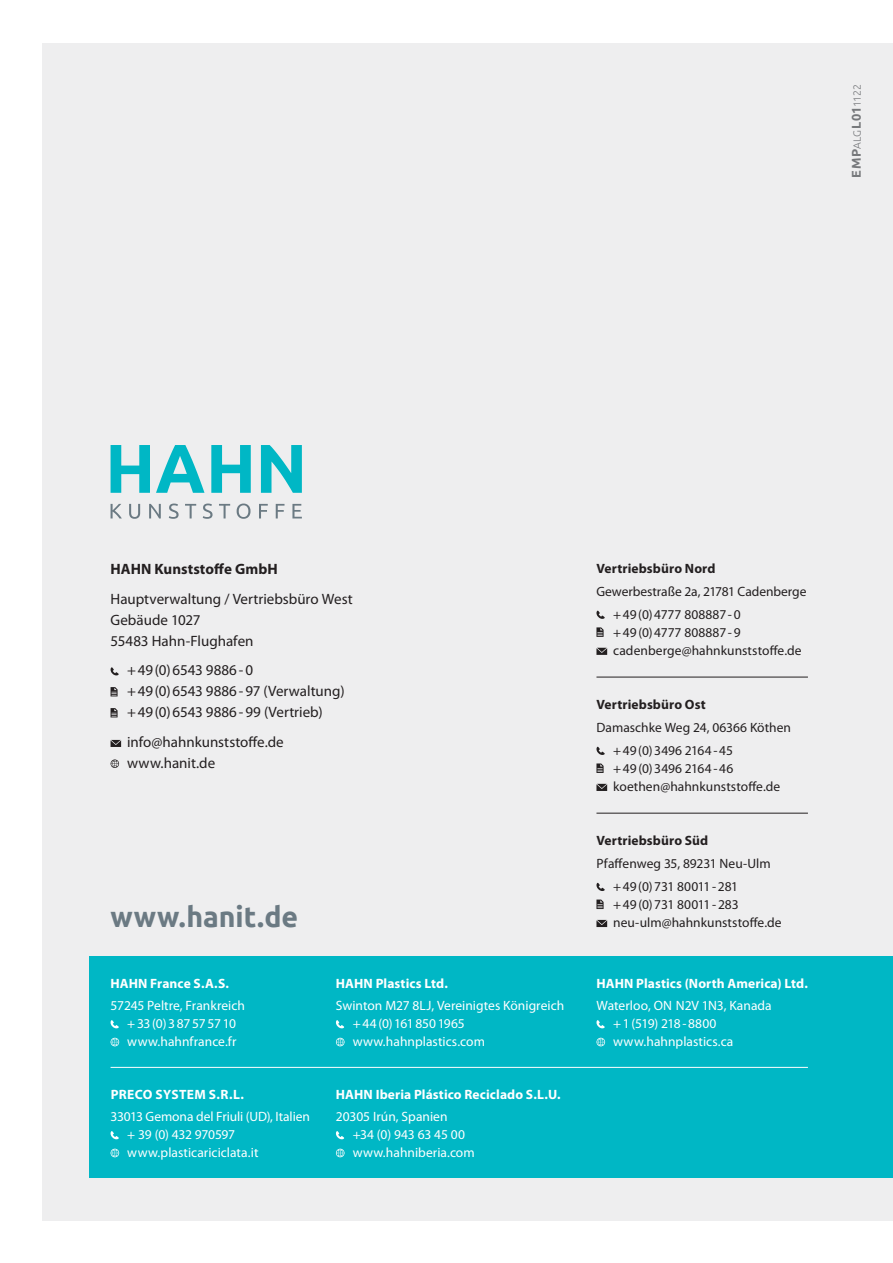
<style>
.page{position:relative;width:893px;height:1263px;background:#fff}
.page>*{position:absolute;margin:0;border:0;box-sizing:border-box;transform-origin:0 0}
.t1{font:700 28.5px "Ubuntu";color:#6b7a83}
.t2{font:15px/21px "Myriad Pro";color:#231f20}
.t3{font:700 15px "Myriad Pro";letter-spacing:.005em;color:#231f20}
.t4{font:13.5px/18px "Myriad Pro";color:#fff}
.t5{font:13.5px/22.8px "Myriad Pro";color:#231f20}
.t6{font:700 13.5px "Myriad Pro";letter-spacing:.01em;color:#fff}
.t7{font:700 13.5px "Myriad Pro";letter-spacing:.01em;color:#231f20}
.t8{font:300 10.5px "Ubuntu";letter-spacing:.02em;color:#76787b}
.s1{font-weight:700;font-size:12.75px}
</style>
<div class="page">
<div style="left:43px;top:43px;width:850px;height:1177px;background:#eeeeef"></div>
<div style="left:89px;top:957px;width:804px;height:221px;background:#00b7c5"></div>
<svg style="left:111px;top:445px;width:39px;height:48px"></svg>
<svg style="left:211px;top:445px;width:40px;height:48px"></svg>
<svg style="left:261px;top:445px;width:41px;height:48px"></svg>
<svg style="left:111px;top:503px;width:191px;height:16px"></svg>
<svg style="left:156px;top:445px;width:48px;height:48px"></svg>
<svg style="left:110px;top:1020px;width:9px;height:8px"></svg>
<svg style="left:111px;top:1038px;width:8px;height:8px"></svg>
<svg style="left:336px;top:1020px;width:8px;height:8px"></svg>
<svg style="left:336px;top:1038px;width:9px;height:8px"></svg>
<svg style="left:110px;top:1131px;width:9px;height:8px"></svg>
<svg style="left:111px;top:1149px;width:8px;height:8px"></svg>
<svg style="left:336px;top:1131px;width:8px;height:8px"></svg>
<svg style="left:336px;top:1149px;width:9px;height:8px"></svg>
<svg style="left:596px;top:1020px;width:9px;height:8px"></svg>
<svg style="left:596px;top:1038px;width:9px;height:8px"></svg>
<svg style="left:110px;top:667px;width:9px;height:8px"></svg>
<svg style="left:111px;top:687px;width:7px;height:9px"></svg>
<svg style="left:111px;top:708px;width:7px;height:9px"></svg>
<svg style="left:111px;top:740px;width:10px;height:7px"></svg>
<svg style="left:111px;top:759px;width:8px;height:9px"></svg>
<svg style="left:596px;top:611px;width:9px;height:8px"></svg>
<svg style="left:596px;top:627px;width:8px;height:10px"></svg>
<svg style="left:596px;top:648px;width:11px;height:7px"></svg>
<svg style="left:596px;top:747px;width:9px;height:8px"></svg>
<svg style="left:596px;top:763px;width:8px;height:10px"></svg>
<svg style="left:596px;top:784px;width:11px;height:7px"></svg>
<svg style="left:596px;top:883px;width:9px;height:8px"></svg>
<svg style="left:596px;top:899px;width:8px;height:10px"></svg>
<svg style="left:596px;top:920px;width:11px;height:7px"></svg>
<hr style="left:111px;top:1067px;width:697px;height:1px;background:#fff">
<hr style="left:596px;top:813px;width:212px;height:1px;background:#231f20">
<hr style="left:596px;top:677px;width:212px;height:1px;background:#231f20">
<p class="t8" style="left:851px;top:178px;width:96px;rotate:-90deg"><span class="s1">EMP</span>ALG<span class="s1">L01</span>1122</p>
<p class="t3" style="left:111px;top:560px;width:169px">HAHN Kunststoffe GmbH</p>
<p class="t2" style="left:111px;top:588px;width:244px">Hauptverwaltung / Vertriebsbüro West<br>Gebäude 1027<br>55483 Hahn-Flughafen</p>
<p class="t2" style="left:127px;top:660px;width:219px">+49(0)6543 9886-0<br>+49(0)6543 9886-97 (Verwaltung) +49(0)6543 9886-99 (Vertrieb)</p>
<p class="t2" style="left:127px;top:731px;width:158px">info@hahnkunststoffe.de www.hanit.de</p>
<h1 class="t1" style="left:111px;top:900px;width:189px">www.hanit.de</h1>
<p class="t6" style="left:111px;top:974px;width:120px">HAHN France S.A.S.</p>
<p class="t4" style="left:127px;top:997px;width:119px;text-indent:-17px">57245 Peltre, Frankreich +33(0)387575710 www.hahnfrance.fr</p>
<p class="t6" style="left:111px;top:1085px;width:135px">PRECO SYSTEM S.R.L.</p>
<p class="t4" style="left:127px;top:1107px;width:184px;text-indent:-17px">33013 Gemona del Friuli (UD), Italien + 39 (0) 432 970597 www.plasticariciclata.it</p>
<p class="t6" style="left:336px;top:974px;width:113px">HAHN Plastics Ltd.</p>
<p class="t4" style="left:353px;top:997px;width:213px;text-indent:-17px">Swinton M27 8LJ, Vereinigtes Königreich +44(0)1618501965 www.hahnplastics.com</p>
<p class="t6" style="left:336px;top:1085px;width:226px">HAHN Iberia Plástico Reciclado S.L.U.</p>
<p class="t4" style="left:353px;top:1107px;width:124px;text-indent:-17px">20305 Irún, Spanien<br>+34 (0) 943 63 45 00 www.hahniberia.com</p>
<p class="t7" style="left:596px;top:560px;width:121px">Vertriebsbüro Nord</p>
<p class="t5" style="left:613px;top:580px;width:195px;text-indent:-17px">Gewerbestraße 2a, 21781 Cadenberge +49(0)4777 808887-0</p>
<p class="t5" style="left:613px;top:623px;width:190px;line-height:18px">+49(0)4777 808887-9 cadenberge@hahnkunststoffe.de</p>
<p class="t7" style="left:596px;top:696px;width:111px">Vertriebsbüro Ost</p>
<p class="t5" style="left:613px;top:716px;width:179px;text-indent:-17px">Damaschke Weg 24, 06366 Köthen +49(0)3496 2164-45</p>
<p class="t5" style="left:613px;top:759px;width:169px;line-height:18px">+49(0)3496 2164-46 koethen@hahnkunststoffe.de</p>
<p class="t7" style="left:596px;top:832px;width:113px">Vertriebsbüro Süd</p>
<p class="t5" style="left:613px;top:852px;width:159px;text-indent:-17px">Pfaffenweg 35, 89231 Neu-Ulm +49(0)731 80011-281</p>
<p class="t5" style="left:613px;top:895px;width:170px;line-height:18px">+49(0)731 80011-283 neu-ulm@hahnkunststoffe.de</p>
<p class="t6" style="left:596px;top:974px;width:213px">HAHN Plastics (North America) Ltd.</p>
<p class="t4" style="left:613px;top:997px;width:160px;text-indent:-17px">Waterloo, ON N2V 1N3, Kanada +1(519) 218-8800 www.hahnplastics.ca</p>
</div>
